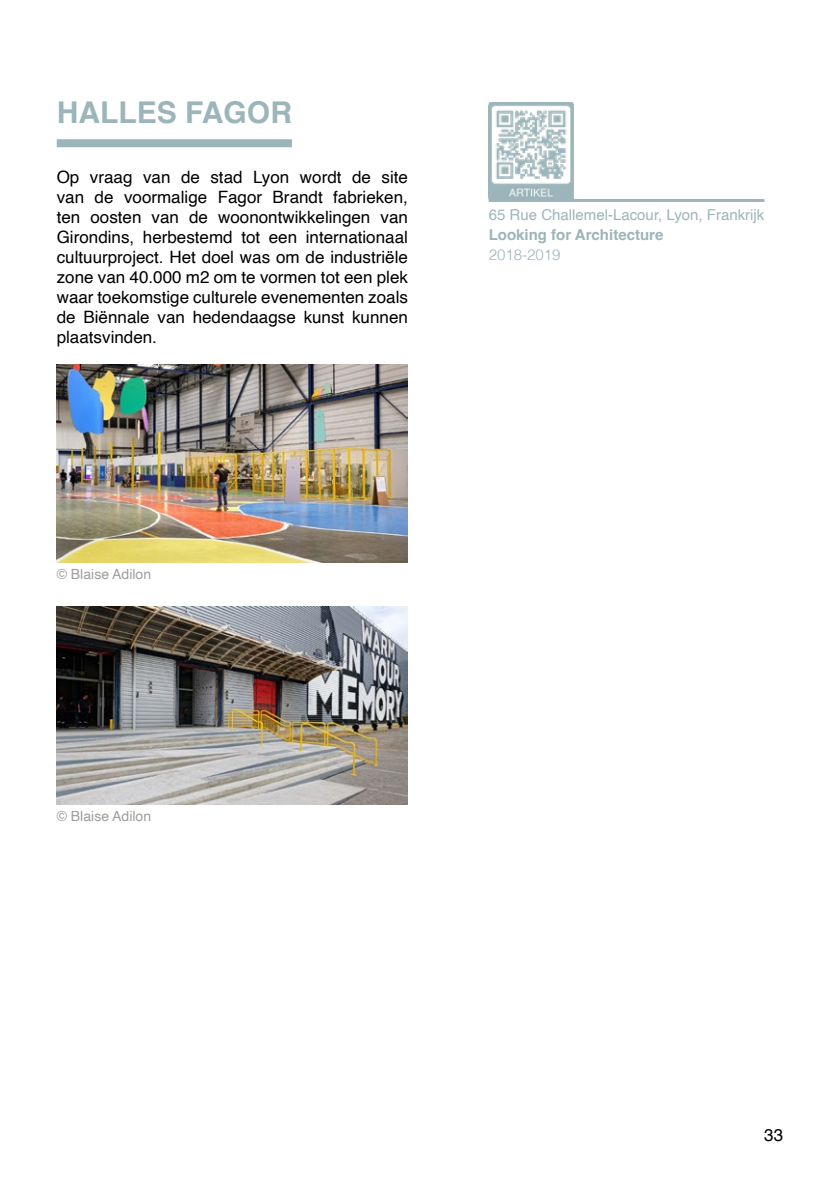
<style>
.page{position:relative;width:840px;height:1191px;background:#fff}
.page>*{position:absolute;margin:0;border:0;box-sizing:border-box;transform-origin:0 0}
.t1{font:700 30px "Helvetica";color:#9cb5ba}
.t2{font:17px/20px "Helvetica";color:#000;text-align:justify}
.t3{font:15px "Helvetica";color:#9cb5ba}
.t4{font:700 15px "Helvetica";color:#9cb5ba}
.t5{font:300 15px "Helvetica";color:#9cb5ba}
.t6{font:14px "Helvetica";color:#9d9d9c}
</style>
<div class="page">
<div style="left:57px;top:139px;width:235px;height:8px;background:#9cb5ba"></div>
<hr style="left:488px;top:199px;width:276px;height:3px;background:#9cb5ba">
<img style="left:491px;top:105px;width:79px;height:93px">
<div style="left:488px;top:102px;width:85px;height:99px;border:2px solid #9cb5ba"></div>
<img style="left:57px;top:365px;width:351px;height:197px">
<img style="left:57px;top:607px;width:351px;height:197px">
<h1 class="t1" style="left:57px;top:94px;width:237px">HALLES FAGOR</h1>
<p class="t2" style="left:57px;top:168px;width:352px">Op vraag van de stad Lyon wordt de site van de voormalige Fagor Brandt fabrieken, ten oosten van de woonontwikkelingen van Girondins, herbestemd tot een internationaal cultuurproject. Het doel was om de industriële zone van 40.000 m2 om te vormen tot een plek waar toekomstige culturele evenementen zoals de Biënnale van hedendaagse kunst kunnen plaatsvinden.</p>
<p class="t3" style="left:488px;top:204px;width:277px">65 Rue Challemel-Lacour, Lyon, Frankrijk</p>
<p class="t4" style="left:488px;top:226px;width:176px">Looking for Architecture</p>
<p class="t5" style="left:488px;top:242px;width:73px">2018-2019</p>
<p class="t6" style="left:57px;top:563px;width:96px">© Blaise Adilon</p>
<p class="t6" style="left:57px;top:805px;width:96px">© Blaise Adilon</p>
<p class="t2" style="left:763px;top:1125px;width:20px">33</p>
</div>
